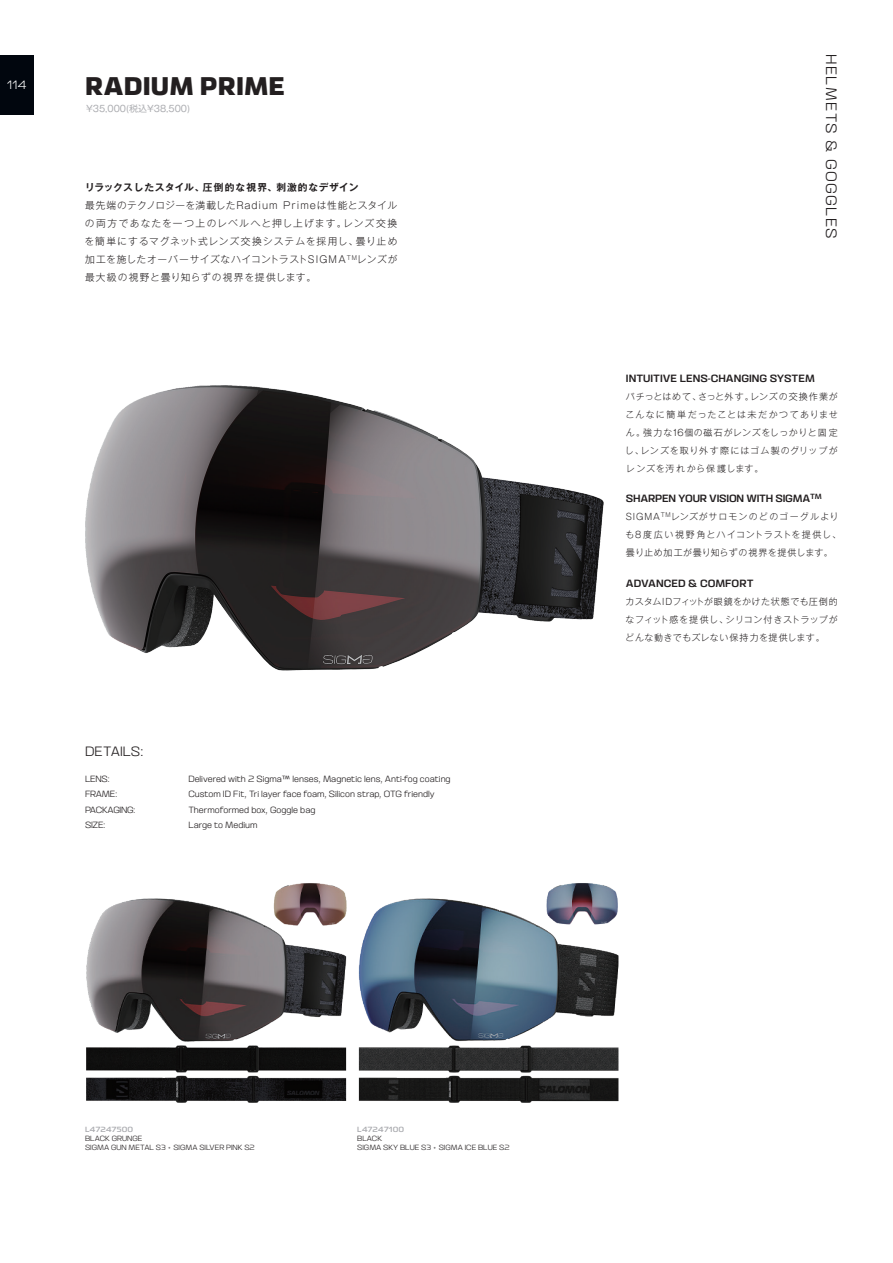
<style>
.page{position:relative;width:893px;height:1263px;background:#fff}
.page>*{position:absolute;margin:0;border:0;box-sizing:border-box;transform-origin:0 0}
.t1{font:700 25.5px "SALOMON Sans 200";color:#231f20}
.t2{font:300 15px "SALOMON Sans 200";letter-spacing:.09em;color:#231f20}
.t3{font:300 13.5px "SALOMON Sans 200";color:#231f20}
.t4{font:300 12px "SALOMON Sans 200";color:#fff}
.t5{font:10.5px "SALOMON Sans 200 Reg";color:#231f20}
.t6{font:10.5px "SALOMON Sans 200 Reg";letter-spacing:-.02em;color:#231f20}
.t7{font:300 9.75px/18px "Gothic MB101 Pro";letter-spacing:.07em;color:#231f20;text-align:justify}
.t8{font:700 9.75px "Gothic MB101 Pro De";letter-spacing:.07em;color:#231f20}
.t9{font:300 9px/18px "Gothic MB101 Pro";letter-spacing:.08em;color:#231f20;text-align:justify}
.t10{font:300 9px/15.3px "SALOMON Sans 200";color:#231f20}
.t11{font:300 9px/18px "Gothic MB101 Pro";letter-spacing:.1em;color:#231f20}
.t12{font:300 9px/15.3px "SALOMON Sans 200";letter-spacing:-.03em;color:#231f20}
.t13{font:9px "Gothic MB101 Pro";color:#acadb1}
.t14{font:300 7.5px/9px "SALOMON Sans 200";color:#231f20}
.t15{font:7.5px "SALOMON Sans 200 Reg";letter-spacing:-.025em;color:#acadb1}
</style>
<div class="page">
<div style="left:0;top:55px;width:34px;height:60px;background:#01060e"></div>
<img style="left:86px;top:883px;width:261px;height:220px">
<img style="left:358px;top:883px;width:261px;height:220px">
<img style="left:85px;top:385px;width:519px;height:286px">
<h3 class="t4" style="left:7px;top:78px;width:21px">114</h3>
<h1 class="t1" style="left:85px;top:71px;width:201px">RADIUM PRIME</h1>
<p class="t13" style="left:86px;top:101px;width:105px">¥35,000(税込¥38,500)</p>
<p class="t8" style="left:85px;top:179px;width:275px">リラックスしたスタイル、圧倒的な視界、刺激的なデザイン</p>
<p class="t7" style="left:84px;top:194px;width:315px">最先端のテクノロジーを満載したRadium Primeは性能とスタイルの両方であなたを一つ上のレベルへと押し上げます。レンズ交換を簡単にするマグネット式レンズ交換システムを採用し、曇り止め加工を施したオーバーサイズなハイコントラストSIGMA<sup>TM</sup>レンズが最大級の視野と曇り知らずの視界を提供します。</p>
<h3 class="t3" style="left:85px;top:743px;width:60px">DETAILS:</h3>
<p class="t12" style="left:85px;top:771px;width:52px">LENS:<br>FRAME:<br>PACKAGING:<br>SIZE:</p>
<p class="t10" style="left:188px;top:771px;width:264px">Delivered with 2 Sigma™ lenses, Magnetic lens, Anti-fog coating Custom ID Fit, Tri layer face foam, Silicon strap, OTG friendly Thermoformed box, Goggle bag<br>Large to Medium</p>
<h2 class="t2" style="left:840px;top:54px;width:186px;rotate:90deg">HELMETS &amp; GOGGLES</h2>
<p class="t5" style="left:626px;top:372px;width:191px">INTUITIVE LENS-CHANGING SYSTEM</p>
<p class="t9" style="left:625px;top:386px;width:215px">パチっとはめて、さっと外す。レンズの交換作業がこんなに簡単だったことは未だかつてありません。強力な16個の磁石がレンズをしっかりと固定し、レンズを取り外す際にはゴム製のグリップがレンズを汚れから保護します。</p>
<p class="t6" style="left:626px;top:493px;width:197px">SHARPEN YOUR VISION WITH SIGMA<sup>TM</sup></p>
<p class="t11" style="left:625px;top:507px;width:217px">SIGMA<sup>TM</sup>レンズがサロモンのどのゴーグルよりも8度広い視野角とハイコントラストを提供し、曇り止め加工が曇り知らずの視界を提供します。</p>
<p class="t5" style="left:626px;top:577px;width:129px">ADVANCED &amp; COMFORT</p>
<p class="t9" style="left:625px;top:591px;width:214px">カスタムIDフィットが眼鏡をかけた状態でも圧倒的なフィット感を提供し、シリコン付きストラップがどんな動きでもズレない保持力を提供します。</p>
<p class="t15" style="left:85px;top:1125px;width:50px">L47247500</p>
<p class="t14" style="left:85px;top:1134px;width:171px">BLACK GRUNGE<br>SIGMA GUN METAL S3 + SIGMA SILVER PINK S2</p>
<p class="t15" style="left:357px;top:1125px;width:49px">L47247100</p>
<p class="t14" style="left:357px;top:1134px;width:154px">BLACK<br>SIGMA SKY BLUE S3 + SIGMA ICE BLUE S2</p>
</div>
